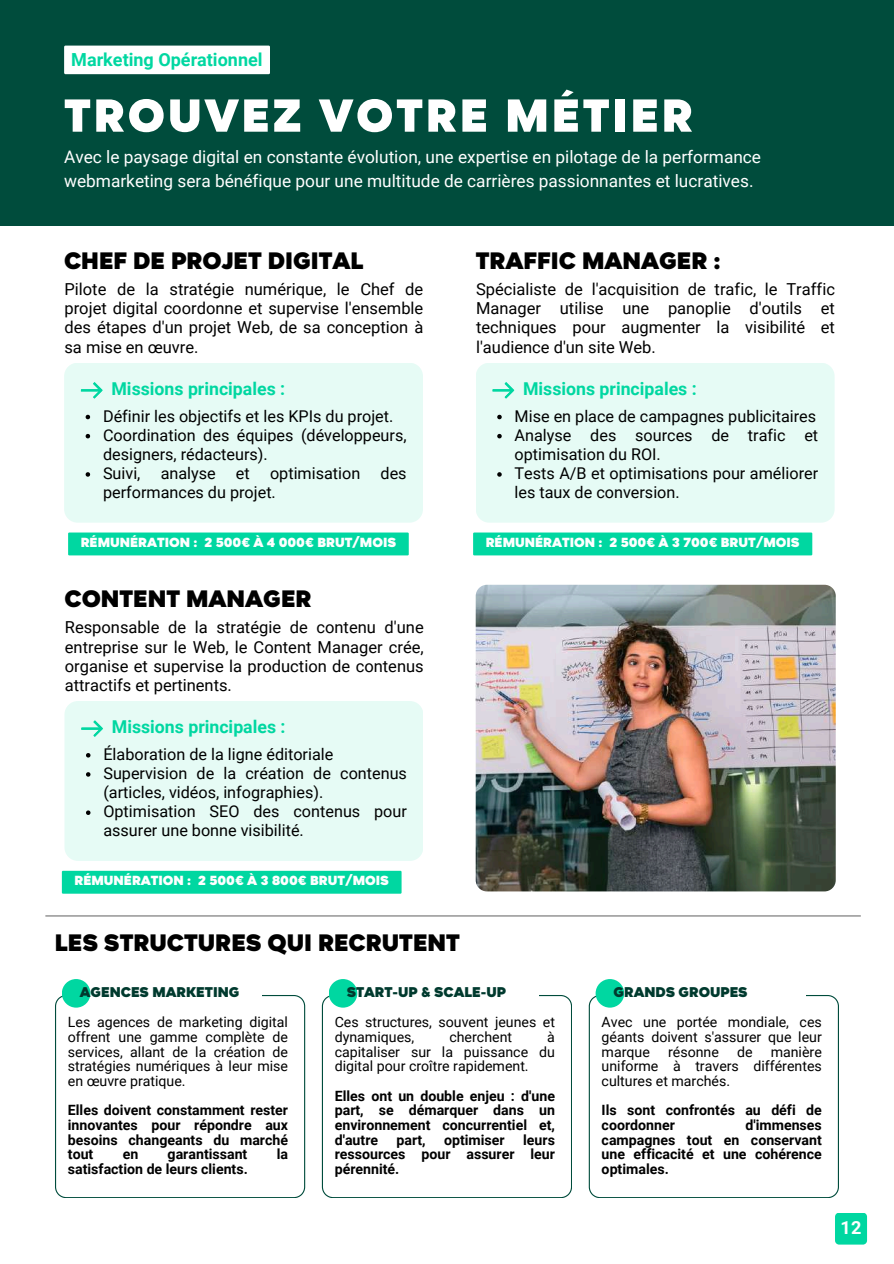
<style>
.page{position:relative;width:894px;height:1264px;background:#fff}
.page>*{position:absolute;margin:0;border:0;box-sizing:border-box;transform-origin:0 0}
.t1{font:900 52.5px "Magenos";letter-spacing:.055em;color:#fff}
.t2{font:900 27px "Magenos";color:#000}
.t3{font:700 18px "Roboto";color:#00d7a1}
.t4{font:700 18px "Roboto";color:#fff}
.t5{font:700 17.7px "Roboto";color:#00d7a1}
.t6{font:17.25px/23.7px "Roboto";color:#fff}
.t7{font:16.5px/19.2px "Roboto";color:#000;text-align:justify}
.t8{font:16.2px/19.2px "Roboto";color:#000}
.t9{font:900 16.05px "Magenos";color:#003a2e}
.t10{font:900 15px "Magenos";color:#fff}
.t11{font:700 14.1px/14.7px "Roboto";color:#000;text-align:justify}
.t12{font:14.1px/14.7px "Roboto";color:#000;text-align:justify}
</style>
<div class="page">
<div style="left:0;top:0;width:893px;height:225px;background:#004c3c"></div>
<div style="left:64px;top:363px;width:359px;height:159px;background:#e6fbf5;border-radius:13px"></div>
<hr style="left:45px;top:915px;width:815px;height:1px;background:#717171">
<div style="left:834px;top:1212px;width:32px;height:32px;background:#00d7a1;border-radius:4px"></div>
<svg style="left:55px;top:995px;width:250px;height:202px"></svg>
<div style="left:72px;top:983px;width:189px;height:19px;background:#fff"></div>
<div style="left:62px;top:979px;width:28px;height:28px;background:#00d7a1;border-radius:50%"></div>
<svg style="left:322px;top:995px;width:249px;height:202px"></svg>
<div style="left:339px;top:983px;width:199px;height:19px;background:#fff"></div>
<div style="left:328px;top:979px;width:29px;height:28px;background:#00d7a1;border-radius:50%"></div>
<svg style="left:588px;top:995px;width:250px;height:202px"></svg>
<div style="left:606px;top:983px;width:199px;height:19px;background:#fff"></div>
<div style="left:595px;top:979px;width:29px;height:28px;background:#00d7a1;border-radius:50%"></div>
<div style="left:475px;top:363px;width:359px;height:159px;background:#e6fbf5;border-radius:13px"></div>
<div style="left:64px;top:701px;width:359px;height:159px;background:#e6fbf5;border-radius:13px"></div>
<img style="left:475px;top:584px;width:360px;height:307px;border-radius:11px">
<div style="left:64px;top:46px;width:206px;height:28px;background:#fff"></div>
<svg style="left:86px;top:415px;width:4px;height:4px"></svg>
<svg style="left:86px;top:434px;width:4px;height:4px"></svg>
<svg style="left:86px;top:472px;width:4px;height:4px"></svg>
<div style="left:68px;top:532px;width:340px;height:23px;background:#00d7a1"></div>
<svg style="left:497px;top:415px;width:4px;height:4px"></svg>
<svg style="left:497px;top:434px;width:4px;height:4px"></svg>
<svg style="left:497px;top:472px;width:4px;height:4px"></svg>
<div style="left:473px;top:532px;width:339px;height:23px;background:#00d7a1"></div>
<svg style="left:86px;top:753px;width:4px;height:4px"></svg>
<svg style="left:86px;top:772px;width:4px;height:4px"></svg>
<svg style="left:86px;top:810px;width:4px;height:5px"></svg>
<div style="left:62px;top:870px;width:339px;height:23px;background:#00d7a1"></div>
<p class="t3" style="left:71px;top:49px;width:193px">Marketing Opérationnel</p>
<h1 class="t1" style="left:64px;top:88px;width:630px">TROUVEZ VOTRE MÉTIER</h1>
<p class="t6" style="left:64px;top:145px;width:698px">Avec le paysage digital en constante évolution, une expertise en pilotage de la performance webmarketing sera bénéfique pour une multitude de carrières passionnantes et lucratives.</p>
<h2 class="t2" style="left:64px;top:246px;width:301px">CHEF DE PROJET DIGITAL</h2>
<p class="t7" style="left:64px;top:280px;width:360px">Pilote de la stratégie numérique, le Chef de projet digital coordonne et supervise l'ensemble des étapes d'un projet Web, de sa conception à sa mise en œuvre.</p>
<p class="t5" style="left:111px;top:378px;width:175px">Missions principales :</p>
<p class="t8" style="left:103px;top:406px;width:305px">Définir les objectifs et les KPIs du projet.<br>Coordination des équipes (développeurs, designers, rédacteurs).<br>Suivi, analyse et optimisation des performances du projet.</p>
<p class="t10" style="left:81px;top:534px;width:317px">RÉMUNÉRATION : 2 500€ À 4 000€ BRUT/MOIS</p>
<h2 class="t2" style="left:64px;top:584px;width:248px">CONTENT MANAGER</h2>
<p class="t7" style="left:65px;top:618px;width:360px">Responsable de la stratégie de contenu d'une entreprise sur le Web, le Content Manager crée, organise et supervise la production de contenus attractifs et pertinents.</p>
<p class="t5" style="left:112px;top:716px;width:175px">Missions principales :</p>
<p class="t8" style="left:103px;top:744px;width:305px">Élaboration de la ligne éditoriale Supervision de la création de contenus (articles, vidéos, infographies).<br>Optimisation SEO des contenus pour assurer une bonne visibilité.</p>
<p class="t10" style="left:74px;top:872px;width:316px">RÉMUNÉRATION : 2 500€ À 3 800€ BRUT/MOIS</p>
<h2 class="t2" style="left:475px;top:246px;width:246px">TRAFFIC MANAGER :</h2>
<p class="t7" style="left:476px;top:280px;width:360px">Spécialiste de l'acquisition de trafic, le Traffic Manager utilise une panoplie d'outils et techniques pour augmenter la visibilité et l'audience d'un site Web.</p>
<p class="t5" style="left:523px;top:378px;width:175px">Missions principales :</p>
<p class="t8" style="left:514px;top:406px;width:305px">Mise en place de campagnes publicitaires<br>Analyse des sources de trafic et optimisation du ROI.<br>Tests A/B et optimisations pour améliorer les taux de conversion.</p>
<p class="t10" style="left:485px;top:534px;width:315px">RÉMUNÉRATION : 2 500€ À 3 700€ BRUT/MOIS</p>
<h2 class="t2" style="left:55px;top:928px;width:406px">LES STRUCTURES QUI RECRUTENT</h2>
<p class="t9" style="left:80px;top:983px;width:161px">AGENCES MARKETING</p>
<p class="t12" style="left:68px;top:1015px;width:222px">Les agences de marketing digital offrent une gamme complète de services, allant de la création de stratégies numériques à leur mise en œuvre pratique.</p>
<p class="t11" style="left:68px;top:1103px;width:222px">Elles doivent constamment rester innovantes pour répondre aux besoins changeants du marché tout</p>
<p class="t11" style="left:123px;top:1146px;width:17px">en</p>
<p class="t11" style="left:167px;top:1146px;width:81px">garantissant</p>
<p class="t11" style="left:277px;top:1146px;width:13px">la</p>
<p class="t11" style="left:68px;top:1161px;width:181px">satisfaction de leurs clients.</p>
<p class="t9" style="left:346px;top:983px;width:161px">START-UP &amp; SCALE-UP</p>
<p class="t12" style="left:334px;top:1015px;width:222px">Ces structures, souvent jeunes et dynamiques,</p>
<p class="t12" style="left:334px;top:1029px;width:222px;text-indent:212px">à capitaliser sur la puissance du digital pour croître rapidement.</p>
<p class="t11" style="left:334px;top:1088px;width:222px">Elles ont un double enjeu : d'une part, se démarquer dans un environnement concurrentiel et, d'autre</p>
<p class="t12" style="left:449px;top:1029px;width:64px">cherchent</p>
<p class="t11" style="left:334px;top:1132px;width:222px;text-indent:188px">leurs ressources pour assurer leur pérennité.</p>
<p class="t11" style="left:396px;top:1132px;width:30px">part,</p>
<p class="t11" style="left:444px;top:1132px;width:62px">optimiser</p>
<p class="t9" style="left:613px;top:983px;width:135px">GRANDS GROUPES</p>
<p class="t12" style="left:601px;top:1015px;width:222px">Avec une portée mondiale, ces géants doivent s'assurer que leur marque</p>
<p class="t12" style="left:601px;top:1044px;width:222px;text-indent:169px">manière uniforme à travers différentes cultures et marchés.</p>
<p class="t11" style="left:601px;top:1103px;width:222px">Ils sont confrontés au défi de coordonner</p>
<p class="t12" style="left:668px;top:1044px;width:52px">résonne</p>
<p class="t12" style="left:736px;top:1044px;width:17px">de</p>
<p class="t11" style="left:601px;top:1117px;width:222px;text-indent:144px">d'immenses campagnes tout en conservant une efficacité et une cohérence optimales.</p>
<p class="t4" style="left:840px;top:1217px;width:22px">12</p>
</div>
